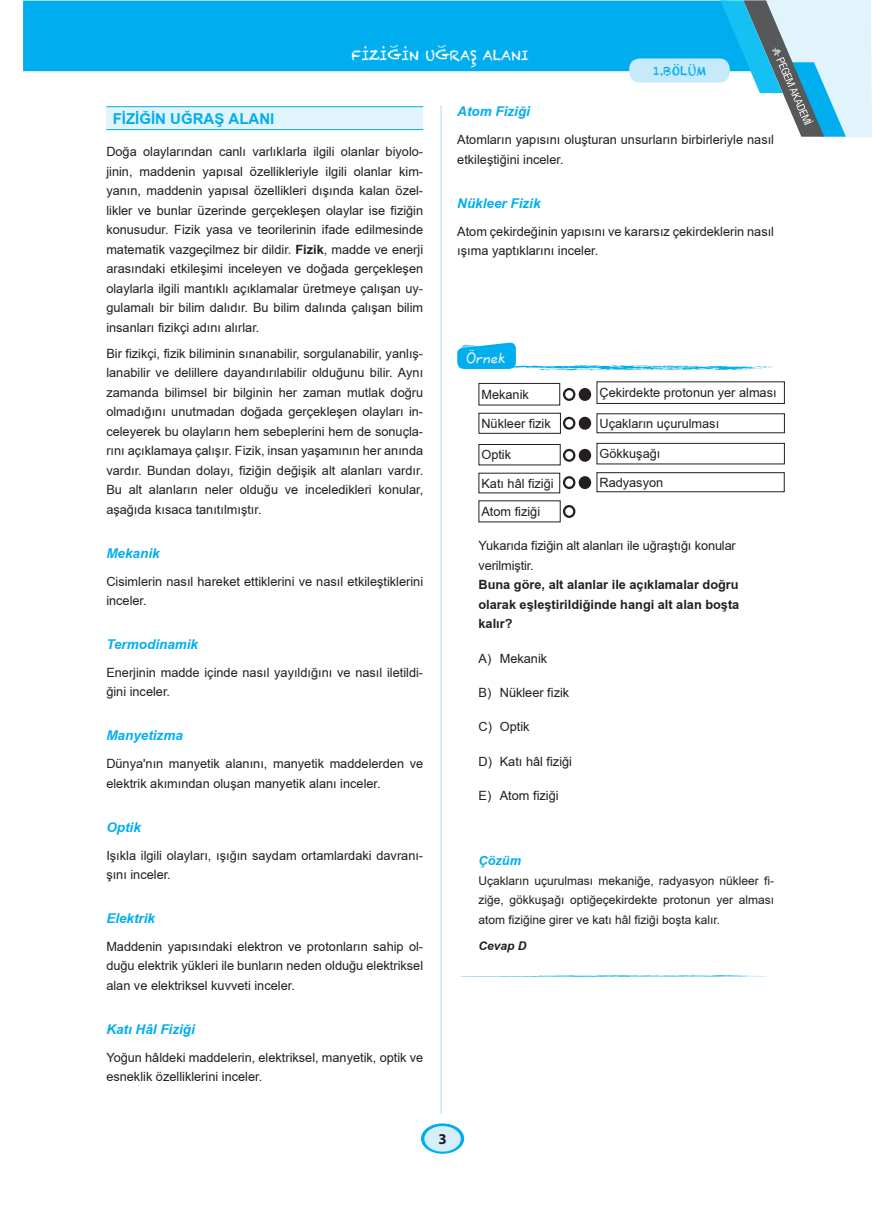
<style>
.page{position:relative;width:872px;height:1212px;background:#fff}
.page>*{position:absolute;margin:0;border:0;box-sizing:border-box;transform-origin:0 0}
.t1{font:16.5px "Quill Script";color:#f2f3f4}
.baslik_1{font:700 15px "TR Arial";color:#00aeef}
.t2{font:700 15px "Myriad Pro";color:#231f20}
.baslik_2{font:italic 700 13.5px "TR Arial";color:#00aeef}
.t3{font:13.5px "Chalkduster";color:#fff}
.METİN{font:12.75px/19.5px "TR Arial";color:#231f20}
.numaralı_boldsoru{font:700 12.75px/19.5px "TR Arial";color:#231f20;text-align:justify}
.acıksorukoku{font:12.75px/19.5px "TR Arial";letter-spacing:-.01em;color:#231f20}
.cozumnumarasız{font:italic 700 12.75px "TR Arial";color:#00aeef}
.cozumnumarasız-2{font:12px/19.5px "TR Arial";color:#231f20;text-align:justify}
.t4{font:12px "Chalkduster";color:#00aeef}
.dogru_secenek{font:italic 700 12px "TR Arial";color:#231f20}
.s1{font-weight:700}
</style>
<div class="page">
<svg style="left:421px;top:1123px;width:43px;height:31px"></svg>
<div style="left:424px;top:1126px;width:37px;height:25px;background:#d4effb;border-radius:50%"></div>
<div style="left:23px;top:1px;width:697px;height:70px;background:#00aeef"></div>
<svg style="left:720px;top:0;width:152px;height:137px"></svg>
<svg style="left:387px;top:45px;width:15px;height:15px"></svg>
<svg style="left:435px;top:45px;width:14px;height:15px"></svg>
<div style="left:629px;top:58px;width:101px;height:25px;background:#c6eafa;border-radius:11px"></div>
<hr style="left:440px;top:105px;width:2px;height:1009px;background:#00aeef">
<div style="left:106px;top:107px;width:317px;height:23px;background:#e1f4fc"></div>
<hr style="left:106px;top:106px;width:317px;height:1px;background:#00aeef">
<hr style="left:106px;top:129px;width:317px;height:1px;background:#00aeef">
<svg style="left:457px;top:342px;width:317px;height:29px"></svg>
<div style="left:478px;top:383px;width:82px;height:22px;border:1px solid #231f20"></div>
<div style="left:478px;top:413px;width:83px;height:21px;border:1px solid #231f20"></div>
<div style="left:478px;top:444px;width:82px;height:21px;border:1px solid #231f20"></div>
<div style="left:563px;top:388px;width:12px;height:13px;border:2px solid #231f20;border-radius:50%"></div>
<div style="left:563px;top:417px;width:12px;height:13px;border:2px solid #231f20;border-radius:50%"></div>
<div style="left:563px;top:449px;width:12px;height:13px;border:2px solid #231f20;border-radius:50%"></div>
<div style="left:563px;top:476px;width:12px;height:13px;border:2px solid #231f20;border-radius:50%"></div>
<div style="left:563px;top:505px;width:12px;height:13px;border:2px solid #231f20;border-radius:50%"></div>
<div style="left:596px;top:381px;width:188px;height:23px;border:1px solid #231f20"></div>
<div style="left:596px;top:443px;width:188px;height:21px;border:1px solid #231f20"></div>
<div style="left:596px;top:472px;width:188px;height:20px;border:1px solid #231f20"></div>
<div style="left:580px;top:389px;width:10px;height:11px;background:#231f20;border-radius:50%"></div>
<div style="left:578px;top:388px;width:13px;height:13px;border:2px solid #231f20;border-radius:50%"></div>
<div style="left:580px;top:418px;width:10px;height:10px;background:#231f20;border-radius:50%"></div>
<div style="left:578px;top:417px;width:13px;height:13px;border:2px solid #231f20;border-radius:50%"></div>
<div style="left:580px;top:450px;width:10px;height:11px;background:#231f20;border-radius:50%"></div>
<div style="left:578px;top:449px;width:13px;height:13px;border:2px solid #231f20;border-radius:50%"></div>
<div style="left:580px;top:477px;width:10px;height:11px;background:#231f20;border-radius:50%"></div>
<div style="left:578px;top:476px;width:13px;height:13px;border:2px solid #231f20;border-radius:50%"></div>
<svg style="left:460px;top:975px;width:308px;height:2px"></svg>
<p class="t3" style="left:351px;top:47px;width:179px">FİZİ İN U RAŞ ALANI</p>
<p class="t4" style="left:653px;top:64px;width:55px">1.BÖLÜM</p>
<p class="baslik_1" style="left:113px;top:108px;width:163px">FİZİĞİN UĞRAŞ ALANI</p>
<p class="METİN" style="left:106px;top:142px;width:318px;text-align:justify">Doğa olaylarından canlı varlıklarla ilgili olanlar biyolo&shy;jinin, maddenin yapısal özellikleriyle ilgili olanlar kim&shy;yanın, maddenin yapısal özellikleri dışında kalan özel&shy;likler ve bunlar üzerinde gerçekleşen olaylar ise fiziğin konusudur. Fizik yasa ve teorilerinin ifade edilmesinde matematik vazgeçilmez bir dildir. <span class="s1">Fizik</span>, madde ve enerji arasındaki etkileşimi inceleyen ve doğada gerçekleşen olaylarla ilgili mantıklı açıklamalar üretmeye çalışan uy&shy;gulamalı bir bilim dalıdır. Bu bilim dalında çalışan bilim insanları fizikçi adını alırlar.</p>
<p class="METİN" style="left:106px;top:343px;width:318px;text-align:justify">Bir fizikçi, fizik biliminin sınanabilir, sorgulanabilir, yanlış&shy;lanabilir ve delillere dayandırılabilir olduğunu bilir. Aynı zamanda bilimsel bir bilginin her zaman mutlak doğru olmadığını unutmadan doğada gerçekleşen olayları in&shy;celeyerek bu olayların hem sebeplerini hem de sonuçla&shy;rını açıklamaya çalışır. Fizik, insan yaşamının her anında vardır. Bundan dolayı, fiziğin değişik alt alanları vardır.<br>Bu alt alanların neler olduğu ve inceledikleri konular, aşağıda kısaca tanıtılmıştır.</p>
<p class="baslik_2" style="left:106px;top:544px;width:55px">Mekanik</p>
<p class="METİN" style="left:106px;top:571px;width:318px">Cisimlerin nasıl hareket ettiklerini ve nasıl etkileştiklerini inceler.</p>
<p class="baslik_2" style="left:106px;top:635px;width:93px">Termodinamik</p>
<p class="METİN" style="left:106px;top:662px;width:318px">Enerjinin madde içinde nasıl yayıldığını ve nasıl iletildi&shy;ğini inceler.</p>
<p class="baslik_2" style="left:106px;top:726px;width:78px">Manyetizma</p>
<p class="METİN" style="left:106px;top:754px;width:318px">Dünya'nın manyetik alanını, manyetik maddelerden ve elektrik akımından oluşan manyetik alanı inceler.</p>
<p class="baslik_2" style="left:106px;top:818px;width:36px">Optik</p>
<p class="METİN" style="left:106px;top:845px;width:318px">Işıkla ilgili olayları, ışığın saydam ortamlardaki davranı&shy;şını inceler.</p>
<p class="baslik_2" style="left:106px;top:909px;width:50px">Elektrik</p>
<p class="METİN" style="left:106px;top:937px;width:318px;text-align:justify">Maddenin yapısındaki elektron ve protonların sahip ol&shy;duğu elektrik yükleri ile bunların neden olduğu elektriksel alan ve elektriksel kuvveti inceler.</p>
<p class="baslik_2" style="left:106px;top:1020px;width:90px">Katı Hâl Fiziği</p>
<p class="METİN" style="left:106px;top:1047px;width:318px">Yoğun hâldeki maddelerin, elektriksel, manyetik, optik ve esneklik özelliklerini inceler.</p>
<p class="baslik_2" style="left:457px;top:102px;width:74px">Atom Fiziği</p>
<p class="METİN" style="left:457px;top:130px;width:318px">Atomların yapısını oluşturan unsurların birbirleriyle nasıl etkileştiğini inceler.</p>
<p class="baslik_2" style="left:457px;top:194px;width:85px">Nükleer Fizik</p>
<p class="METİN" style="left:457px;top:221px;width:318px">Atom çekirdeğinin yapısını ve kararsız çekirdeklerin nasıl ışıma yaptıklarını inceler.</p>
<p class="t1" style="left:466px;top:348px;width:41px">Örnek</p>
<p class="METİN" style="left:481px;top:385px;width:49px">Mekanik</p>
<p class="METİN" style="left:481px;top:414px;width:71px">Nükleer fizik</p>
<p class="METİN" style="left:481px;top:445px;width:31px">Optik</p>
<p class="METİN" style="left:481px;top:473px;width:74px">Katı hâl fiziği</p>
<p class="METİN" style="left:481px;top:502px;width:60px">Atom fiziği</p>
<p class="METİN" style="left:599px;top:383px;width:179px">Çekirdekte protonun yer alması</p>
<p class="METİN" style="left:599px;top:414px;width:121px">Uçakların uçurulması</p>
<p class="METİN" style="left:599px;top:444px;width:62px">Gökkuşağı</p>
<p class="METİN" style="left:599px;top:472px;width:65px">Radyasyon</p>
<p class="acıksorukoku" style="left:478px;top:536px;width:259px">Yukarıda fiziğin alt alanları ile uğraştığı konular verilmiştir.</p>
<p class="numaralı_boldsoru" style="left:478px;top:575px;width:262px">Buna göre, alt alanlar ile açıklamalar doğru olarak eşleştirildiğinde hangi alt alan boşta kalır?</p>
<p class="METİN" style="left:478px;top:648px;width:70px">A) Mekanik</p>
<p class="METİN" style="left:478px;top:683px;width:92px">B) Nükleer fizik</p>
<p class="METİN" style="left:478px;top:717px;width:53px">C) Optik</p>
<p class="METİN" style="left:478px;top:751px;width:95px">D) Katı hâl fiziği</p>
<p class="METİN" style="left:478px;top:786px;width:82px">E) Atom fiziği</p>
<p class="cozumnumarasız" style="left:478px;top:852px;width:44px">Çözüm</p>
<p class="cozumnumarasız-2" style="left:478px;top:871px;width:297px">Uçakların uçurulması mekaniğe, radyasyon nükleer fi&shy;ziğe, gökkuşağı optiğeçekirdekte protonun yer alması atom fiziğine girer ve katı hâl fiziği boşta kalır.</p>
<p class="dogru_secenek" style="left:478px;top:938px;width:50px">Cevap D</p>
<p class="t2" style="left:438px;top:1129px;width:10px">3</p>
</div>
